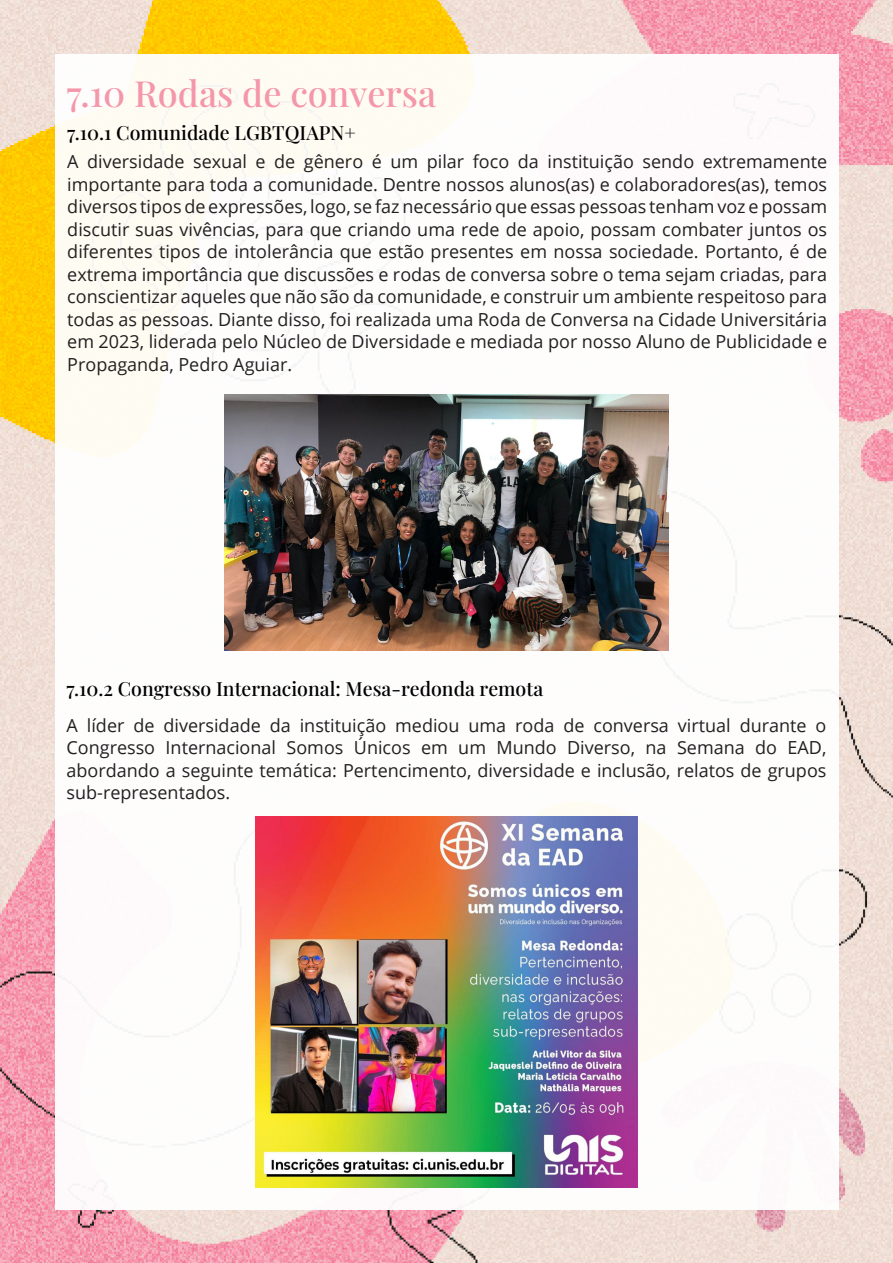
<style>
.page{position:relative;width:893px;height:1263px;background:#fff}
.page>*{position:absolute;margin:0;border:0;box-sizing:border-box;transform-origin:0 0}
.Estilo_de_parágrafo_2{font:36px "Playfair Display";color:#f597aa}
.Estilo_de_parágrafo_2-2{font:19.5px "Playfair Display";color:#000001}
.Estilo_de_parágrafo_5{font:18px/22.5px "Open Sans";color:#231f20;text-align:justify}
</style>
<div class="page">
<img style="left:0;top:0;width:893px;height:1263px">
<div style="left:56px;top:54px;width:783px;height:1155px;background:#fff"></div>
<img style="left:225px;top:394px;width:443px;height:256px">
<img style="left:256px;top:816px;width:381px;height:371px">
<p class="Estilo_de_parágrafo_2" style="left:67px;top:65px;width:371px">7.10 Rodas de conversa</p>
<p class="Estilo_de_parágrafo_2-2" style="left:67px;top:118px;width:290px">7.10.1 Comunidade LGBTQIAPN+</p>
<p class="Estilo_de_parágrafo_5" style="left:67px;top:150px;width:761px">A diversidade sexual e de gênero é um pilar foco da instituição sendo extremamente importante para toda a comunidade. Dentre nossos alunos(as) e colaboradores(as), temos diversos tipos de expressões, logo, se faz necessário que essas pessoas tenham voz e possam discutir suas vivências, para que criando uma rede de apoio, possam combater juntos os diferentes tipos de intolerância que estão presentes em nossa sociedade. Portanto, é de extrema importância que discussões e rodas de conversa sobre o tema sejam criadas, para conscientizar aqueles que não são da comunidade, e construir um ambiente respeitoso para todas as pessoas. Diante disso, foi realizada uma Roda de Conversa na Cidade Universitária em 2023, liderada pelo Núcleo de Diversidade e mediada por nosso Aluno de Publicidade e Propaganda, Pedro Aguiar.</p>
<p class="Estilo_de_parágrafo_2-2" style="left:67px;top:673px;width:478px">7.10.2 Congresso Internacional: Mesa-redonda remota</p>
<p class="Estilo_de_parágrafo_5" style="left:67px;top:714px;width:761px">A líder de diversidade da instituição mediou uma roda de conversa virtual durante o Congresso Internacional Somos Únicos em um Mundo Diverso, na Semana do EAD, abordando a seguinte temática: Pertencimento, diversidade e inclusão, relatos de grupos sub-representados.</p>
</div>
